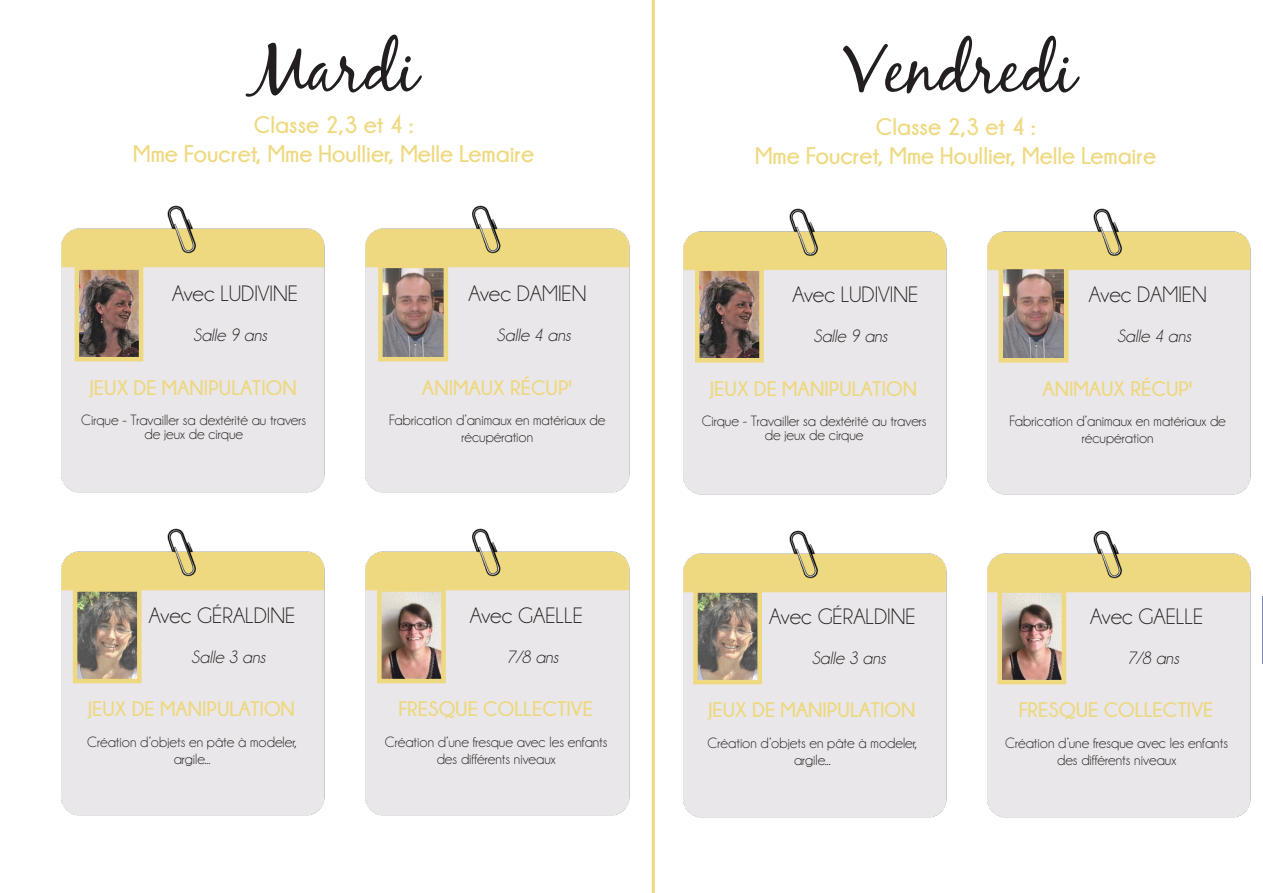
<style>
.page{position:relative;width:1263px;height:893px;background:#fff}
.page>*{position:absolute;margin:0;border:0;box-sizing:border-box;transform-origin:0 0}
.t1{font:69px "Black Jack";color:#231f20}
.t2{font:700 24px "Champagne&Limousines";color:#efd980}
.t3{font:22.5px "Champagne&Limousines";color:#231f20}
.t4{font:700 21px "Champagne&Limousines";color:#eed87f}
.t5{font:italic 18px "Champagne&Limousines";color:#231f20}
.t6{font:15px/16.5px "Champagne&Limousines";color:#231f20;text-align:center}
</style>
<div class="page">
<hr style="left:652px;top:0;width:3px;height:893px;background:#efd980">
<img style="left:365px;top:205px;width:265px;height:288px">
<img style="left:61px;top:205px;width:264px;height:288px">
<img style="left:61px;top:528px;width:264px;height:288px">
<img style="left:365px;top:528px;width:265px;height:288px">
<img style="left:987px;top:208px;width:264px;height:287px">
<img style="left:683px;top:208px;width:264px;height:287px">
<img style="left:683px;top:530px;width:264px;height:288px">
<img style="left:987px;top:530px;width:264px;height:288px">
<img style="left:80px;top:270px;width:58px;height:86px">
<div style="left:75px;top:265px;width:68px;height:96px;border:4px solid #efd980"></div>
<img style="left:383px;top:269px;width:60px;height:87px">
<div style="left:378px;top:264px;width:70px;height:97px;border:4px solid #efd980"></div>
<img style="left:78px;top:592px;width:59px;height:86px">
<div style="left:73px;top:587px;width:69px;height:96px;border:4px solid #efd980"></div>
<img style="left:382px;top:592px;width:59px;height:86px">
<div style="left:377px;top:587px;width:69px;height:96px;border:4px solid #efd980"></div>
<img style="left:700px;top:271px;width:59px;height:86px">
<div style="left:695px;top:266px;width:69px;height:96px;border:4px solid #efd980"></div>
<img style="left:1003px;top:270px;width:60px;height:87px">
<div style="left:998px;top:265px;width:70px;height:97px;border:4px solid #efd980"></div>
<img style="left:698px;top:593px;width:59px;height:86px">
<div style="left:693px;top:588px;width:69px;height:96px;border:4px solid #efd980"></div>
<img style="left:1002px;top:593px;width:59px;height:86px">
<div style="left:997px;top:588px;width:69px;height:96px;border:4px solid #efd980"></div>
<hr style="left:1262px;top:596px;width:1px;height:68px;background:#8083bf">
<p class="t1" style="left:250px;top:26px;width:168px">Mardi</p>
<p class="t2" style="left:254px;top:111px;width:161px">Classe 2,3 et 4 :</p>
<p class="t2" style="left:133px;top:140px;width:402px">Mme Foucret, Mme Houllier, Melle Lemaire</p>
<p class="t3" style="left:172px;top:282px;width:128px">Avec LUDIVINE</p>
<p class="t5" style="left:193px;top:326px;width:76px">Salle 9 ans</p>
<p class="t4" style="left:90px;top:376px;width:208px">JEUX DE MANIPULATION</p>
<p class="t6" style="left:81px;top:414px;width:226px;line-height:13.5px">Cirque - Travailler sa dextérité au travers de jeux de cirque</p>
<p class="t3" style="left:149px;top:604px;width:148px">Avec GÉRALDINE</p>
<p class="t5" style="left:191px;top:648px;width:76px">Salle 3 ans</p>
<p class="t4" style="left:88px;top:697px;width:208px">JEUX DE MANIPULATION</p>
<p class="t6" style="left:87px;top:734px;width:211px">Création d’objets en pâte à modeler, argile...</p>
<p class="t3" style="left:468px;top:282px;width:120px">Avec DAMIEN</p>
<p class="t5" style="left:497px;top:326px;width:76px">Salle 4 ans</p>
<p class="t4" style="left:422px;top:376px;width:151px">ANIMAUX RÉCUP'</p>
<p class="t6" style="left:389px;top:412px;width:218px">Fabrication d’animaux en matériaux de récupération</p>
<p class="t3" style="left:470px;top:604px;width:115px">Avec GAELLE</p>
<p class="t5" style="left:507px;top:648px;width:54px">7/8 ans</p>
<p class="t4" style="left:398px;top:697px;width:196px">FRESQUE COLLECTIVE</p>
<p class="t6" style="left:385px;top:734px;width:224px">Création d’une fresque avec les enfants des différents niveaux</p>
<p class="t1" style="left:843px;top:27px;width:233px">Vendredi</p>
<p class="t2" style="left:876px;top:114px;width:161px">Classe 2,3 et 4 :</p>
<p class="t2" style="left:755px;top:142px;width:402px">Mme Foucret, Mme Houllier, Melle Lemaire</p>
<p class="t3" style="left:792px;top:283px;width:128px">Avec LUDIVINE</p>
<p class="t5" style="left:813px;top:327px;width:76px">Salle 9 ans</p>
<p class="t4" style="left:710px;top:377px;width:208px">JEUX DE MANIPULATION</p>
<p class="t6" style="left:702px;top:415px;width:226px;line-height:13.5px">Cirque - Travailler sa dextérité au travers de jeux de cirque</p>
<p class="t3" style="left:769px;top:605px;width:148px">Avec GÉRALDINE</p>
<p class="t5" style="left:812px;top:649px;width:76px">Salle 3 ans</p>
<p class="t4" style="left:708px;top:699px;width:208px">JEUX DE MANIPULATION</p>
<p class="t6" style="left:708px;top:735px;width:211px">Création d’objets en pâte à modeler, argile...</p>
<p class="t3" style="left:1089px;top:283px;width:120px">Avec DAMIEN</p>
<p class="t5" style="left:1117px;top:327px;width:76px">Salle 4 ans</p>
<p class="t4" style="left:1042px;top:377px;width:151px">ANIMAUX RÉCUP'</p>
<p class="t6" style="left:1009px;top:413px;width:218px">Fabrication d’animaux en matériaux de récupération</p>
<p class="t3" style="left:1090px;top:605px;width:115px">Avec GAELLE</p>
<p class="t5" style="left:1127px;top:649px;width:54px">7/8 ans</p>
<p class="t4" style="left:1019px;top:699px;width:196px">FRESQUE COLLECTIVE</p>
<p class="t6" style="left:1005px;top:735px;width:224px">Création d’une fresque avec les enfants des différents niveaux</p>
</div>
